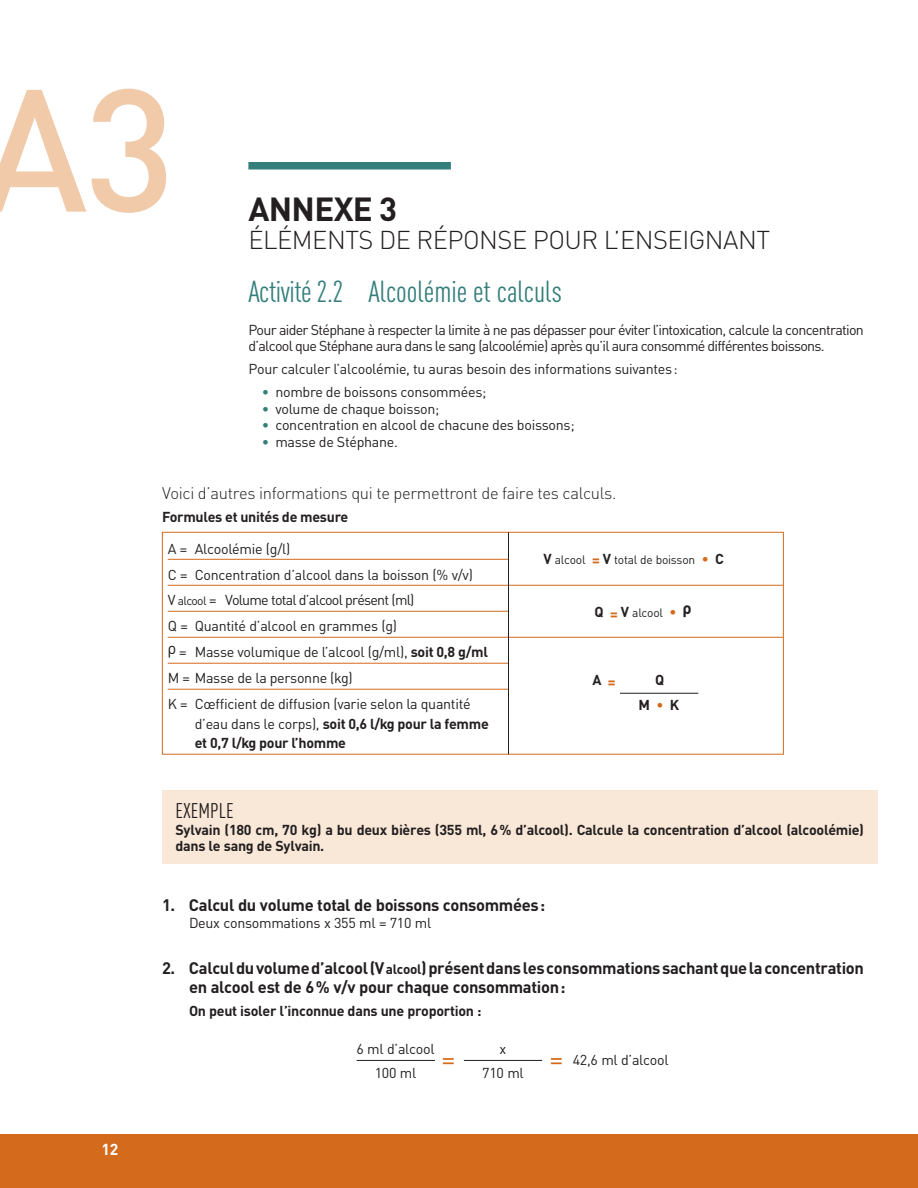
<style>
.page{position:relative;width:918px;height:1188px;background:#fff}
.page>*{position:absolute;margin:0;border:0;box-sizing:border-box;transform-origin:0 0}
.t1{font:500 171px "FFDIN Pro";color:#f1caaa}
.t2{font:700 33px "FFDIN Pro";letter-spacing:-.02em;color:#231f20}
.t3{font:30px "FFDIN Pro Cond";color:#347e7b}
.t4{font:300 25.5px "FFDIN Pro";letter-spacing:-.02em;color:#231f20}
.t5{font:25.5px "FFDIN Pro";color:#d46a1b}
.t6{font:21px "FFDIN Pro Cond";color:#231f20}
.t7{font:700 16.5px/19.5px "FFDIN Pro";letter-spacing:-.02em;color:#231f20}
.t8{font:300 16.5px "FFDIN Pro";letter-spacing:-.02em;color:#231f20}
.t9{font:700 15.75px "FFDIN Pro";color:#fff}
.t10{font:14.25px/26px "FFDIN Pro";letter-spacing:-.02em;color:#231f20;text-align:center}
.t11{font:700 14.25px/16.5px "FFDIN Pro";letter-spacing:-.02em;color:#231f20}
.t12{font:14.25px/16.5px "FFDIN Pro";letter-spacing:-.05em;color:#231f20}
.t13{font:12px "FFDIN Pro";letter-spacing:-.02em;color:#231f20}
.s1{color:#347e7b}
.s2{font-size:12px}
.s3{font-weight:700}
.s4{font-weight:400}
.s5{font-weight:700;font-size:14.25px}
.s6{font-weight:700;font-size:14.25px;color:#d46a1b}
.s7{color:#d46a1b}
.s8{font-size:13.5px}
</style>
<div class="page">
<div style="left:0;top:1134px;width:918px;height:54px;background:#d46a1b"></div>
<div style="left:248px;top:162px;width:203px;height:8px;background:#347e7b"></div>
<hr style="left:357px;top:1060px;width:78px;height:1px;background:#231f20">
<hr style="left:464px;top:1060px;width:78px;height:1px;background:#231f20">
<div style="left:162px;top:790px;width:716px;height:74px;background:#f9e7d7"></div>
<div style="left:162px;top:532px;width:622px;height:223px;border:1px solid #d46a1b"></div>
<hr style="left:620px;top:693px;width:78px;height:1px;background:#231f20">
<hr style="left:168px;top:559px;width:341px;height:1px;background:#d46a1b">
<hr style="left:168px;top:585px;width:341px;height:1px;background:#d46a1b">
<hr style="left:168px;top:611px;width:341px;height:1px;background:#d46a1b">
<hr style="left:168px;top:637px;width:341px;height:1px;background:#d46a1b">
<hr style="left:168px;top:663px;width:341px;height:1px;background:#d46a1b">
<hr style="left:168px;top:689px;width:341px;height:1px;background:#d46a1b">
<hr style="left:509px;top:637px;width:274px;height:1px;background:#d46a1b">
<hr style="left:509px;top:585px;width:274px;height:1px;background:#d46a1b">
<hr style="left:508px;top:532px;width:1px;height:222px;background:#231f20">
<h1 class="t1" style="left:-19px;top:11px;width:196px">A3</h1>
<h2 class="t2" style="left:248px;top:181px;width:150px">ANNEXE 3</h2>
<h3 class="t4" style="left:248px;top:220px;width:523px">ÉLÉMENTS DE RÉPONSE POUR L’ENSEIGNANT</h3>
<h3 class="t3" style="left:248px;top:270px;width:315px">Activité 2.2 Alcoolémie et calculs</h3>
<p class="t12" style="left:248px;top:320px;width:617px">Pour aider Stéphane à respecter la limite à ne pas dépasser pour éviter l’intoxication, calcule la concentration d’alcool que Stéphane aura dans le sang (alcoolémie) après qu’il aura consommé différentes boissons.</p>
<p class="t10" style="left:248px;top:355px;width:431px">Pour calculer l’alcoolémie, tu auras besoin des informations suivantes:</p>
<p class="t10" style="left:262px;top:378px;width:226px"><span class="s1">•</span> nombre de boissons consommées;</p>
<p class="t10" style="left:262px;top:394px;width:179px"><span class="s1">•</span> volume de chaque boisson;</p>
<p class="t10" style="left:262px;top:411px;width:314px"><span class="s1">•</span> concentration en alcool de chacune des boissons;</p>
<p class="t10" style="left:262px;top:427px;width:138px"><span class="s1">•</span> masse de Stéphane.</p>
<p class="t8" style="left:162px;top:480px;width:456px">Voici d’autres informations qui te permettront de faire tes calculs.</p>
<p class="t11" style="left:162px;top:506px;width:188px">Formules et unités de mesure</p>
<p class="t10" style="left:168px;top:534px;width:322px;text-align:left">A = Alcoolémie (g/l)<br>C = Concentration d’alcool dans la boisson (% v/v)<br>V <span class="s2">alcool</span> = Volume total d’alcool présent (ml)<br>Q = Quantité d’alcool en grammes (g)<br><sup>ρ</sup> = Masse volumique de l’alcool (g/ml), <span class="s3">soit 0,8 g/ml </span>M = Masse de la personne (kg)<br>K = Cœfficient de diffusion (varie selon la quantité</p>
<p class="t11" style="left:195px;top:712px;width:296px;line-height:19.5px"><span class="s4">d’eau dans le corps),</span> soit 0,6 l/kg pour la femme et 0,7 l/kg pour l’homme</p>
<p class="t13" style="left:544px;top:550px;width:167px"><span class="s5">V</span> alcool <span class="s6">=</span> <span class="s5">V</span> total de boisson <span class="s6">•</span></p>
<p class="t11" style="left:715px;top:549px;width:10px">C</p>
<p class="t13" style="left:595px;top:604px;width:83px"><span class="s5">Q</span> <span class="s6">=</span> <span class="s5">V</span> alcool <span class="s6">•</span></p>
<p class="t7" style="left:683px;top:596px;width:10px">ρ</p>
<p class="t11" style="left:592px;top:670px;width:25px">A <span class="s7">=</span></p>
<p class="t11" style="left:638px;top:666px;width:42px;line-height:25.2px;text-align:center">Q<br>M <span class="s7">•</span> K</p>
<h3 class="t6" style="left:176px;top:796px;width:60px">EXEMPLE</h3>
<p class="t11" style="left:176px;top:819px;width:690px">Sylvain (180 cm, 70 kg) a bu deux bières (355 ml, 6% d’alcool). Calcule la concentration d’alcool (alcoolémie) dans le sang de Sylvain.</p>
<p class="t9" style="left:101px;top:1136px;width:19px">12</p>
<p class="t7" style="left:162px;top:893px;width:385px">1. Calcul du volume total de boissons consommées:</p>
<p class="t10" style="left:189px;top:908px;width:244px">Deux consommations x 355 ml = 710 ml</p>
<p class="t7" style="left:189px;top:956px;width:677px;text-indent:-27px">2. Calcul du volume d’alcool (V <span class="s8">alcool</span>) présent dans les consommations sachant que la concentration en alcool est de 6% v/v pour chaque consommation:</p>
<p class="t11" style="left:189px;top:1001px;width:294px">On peut isoler l’inconnue dans une proportion :</p>
<p class="t10" style="left:500px;top:1034px;width:8px">x</p>
<h3 class="t5" style="left:442px;top:1039px;width:15px">=</h3>
<h3 class="t5" style="left:550px;top:1039px;width:15px">=</h3>
<p class="t10" style="left:357px;top:1035px;width:80px;line-height:24px">6 ml d’alcool<br>100 ml</p>
<p class="t10" style="left:573px;top:1046px;width:97px">42,6 ml d’alcool</p>
<p class="t10" style="left:482px;top:1058px;width:43px">710 ml</p>
</div>
